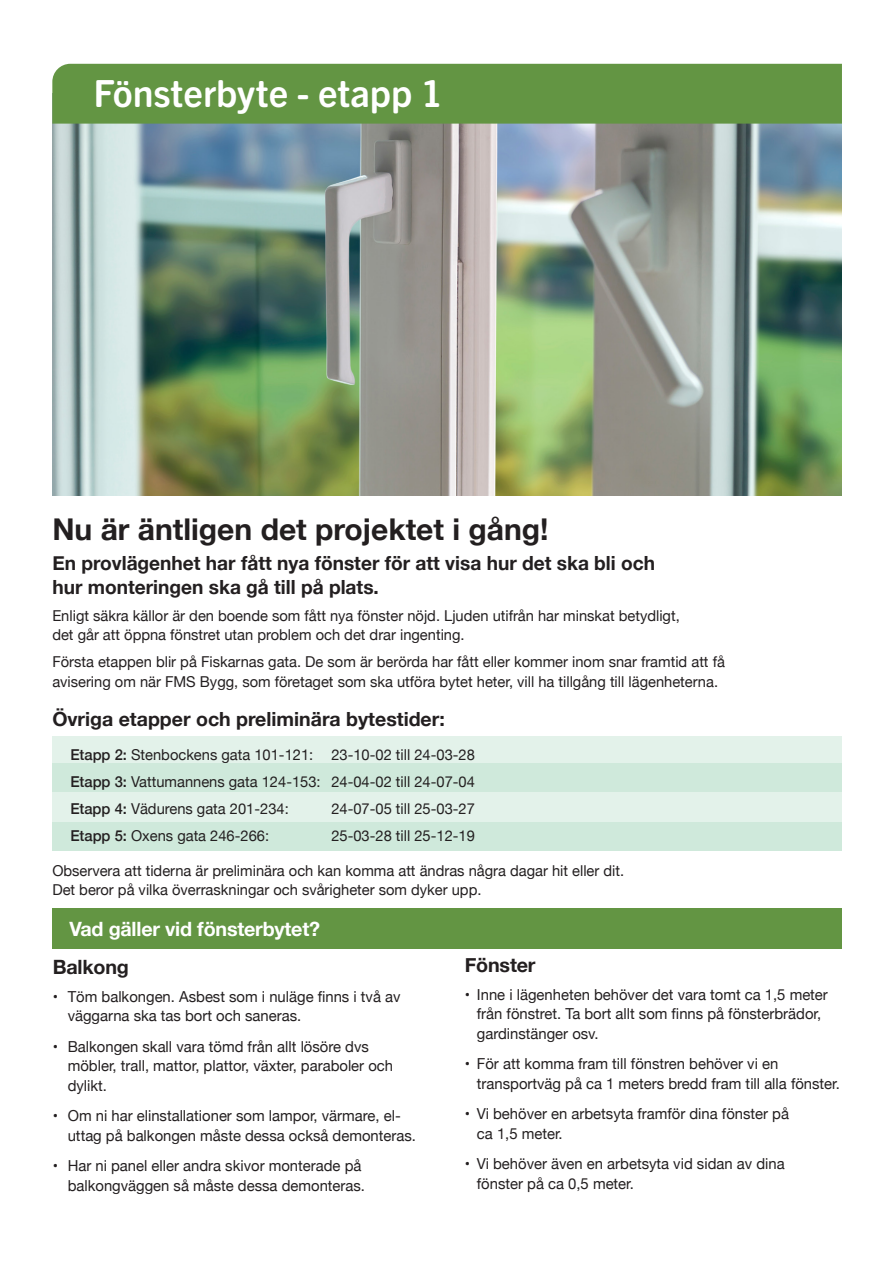
<style>
.page{position:relative;width:893px;height:1263px;background:#fff}
.page>*{position:absolute;margin:0;border:0;box-sizing:border-box;transform-origin:0 0}
.t1{font:700 37.5px "Trade Gothic Next SR Pro";color:#fff}
.t2{font:700 30px "Helvetica Neue";color:#231f20}
.t3{font:700 19.65px "Helvetica Neue";letter-spacing:-.01em;color:#fff}
.t4{font:700 19.65px "Helvetica Neue";letter-spacing:-.01em;color:#231f20}
.t5{font:700 19.5px "Helvetica Neue";color:#231f20}
.t6{font:15.15px/19.6px "Helvetica Neue";color:#231f20}
.t7{font:15px/19.5px "Helvetica Neue";color:#231f20}
.s1{font-weight:500}
</style>
<div class="page">
<div style="left:52px;top:909px;width:790px;height:40px;background:#639543"></div>
<div style="left:52px;top:736px;width:790px;height:114px;background:#e3f2ea"></div>
<div style="left:52px;top:764px;width:790px;height:28px;background:#cfe9db"></div>
<div style="left:52px;top:822px;width:790px;height:28px;background:#cfe9db"></div>
<img style="left:52px;top:124px;width:790px;height:372px">
<div style="left:52px;top:64px;width:790px;height:60px;background:#639543"></div>
<p class="t1" style="left:94px;top:67px;width:351px">Fönsterbyte - etapp 1</p>
<p class="t2" style="left:52px;top:505px;width:498px">Nu är äntligen det projektet i gång!</p>
<p class="t5" style="left:52px;top:548px;width:604px">En provlägenhet har fått nya fönster för att visa hur det ska bli och</p>
<p class="t5" style="left:52px;top:572px;width:328px">hur monteringen ska gå till på plats.</p>
<p class="t7" style="left:52px;top:607px;width:629px">Enligt säkra källor är den boende som fått nya fönster nöjd. Ljuden utifrån har minskat betydligt, det går att öppna fönstret utan problem och det drar ingenting.</p>
<p class="t7" style="left:52px;top:653px;width:674px">Första etappen blir på Fiskarnas gata. De som är berörda har fått eller kommer inom snar framtid att få avisering om när FMS Bygg, som företaget som ska utföra bytet heter, vill ha tillgång till lägenheterna.</p>
<p class="t5" style="left:52px;top:704px;width:394px">Övriga etapper och preliminära bytestider:</p>
<p class="t7" style="left:70px;top:746px;width:406px"><span class="s1">Etapp 2:</span> Stenbockens gata 101-121: 23-10-02 till 24-03-28</p>
<p class="t7" style="left:70px;top:773px;width:406px"><span class="s1">Etapp 3:</span> Vattumannens gata 124-153: 24-04-02 till 24-07-04</p>
<p class="t7" style="left:70px;top:800px;width:220px"><span class="s1">Etapp 4:</span> Vädurens gata 201-234:</p>
<p class="t7" style="left:331px;top:800px;width:145px">24-07-05 till 25-03-27</p>
<p class="t7" style="left:70px;top:827px;width:200px"><span class="s1">Etapp 5:</span> Oxens gata 246-266:</p>
<p class="t7" style="left:331px;top:827px;width:145px">25-03-28 till 25-12-19</p>
<p class="t7" style="left:52px;top:862px;width:573px">Observera att tiderna är preliminära och kan komma att ändras några dagar hit eller dit.<br>Det beror på vilka överraskningar och svårigheter som dyker upp.</p>
<p class="t3" style="left:69px;top:913px;width:252px">Vad gäller vid fönsterbytet?</p>
<p class="t4" style="left:53px;top:952px;width:78px">Balkong</p>
<p class="t6" style="left:68px;top:987px;width:334px;text-indent:-15px">• Töm balkongen. Asbest som i nuläge finns i två av väggarna ska tas bort och saneras.</p>
<p class="t6" style="left:53px;top:1037px;width:318px">• Balkongen skall vara tömd från allt lösöre dvs</p>
<p class="t6" style="left:68px;top:1057px;width:327px">möbler, trall, mattor, plattor, växter, paraboler och dylikt.</p>
<p class="t6" style="left:68px;top:1107px;width:350px;text-indent:-15px">• Om ni har elinstallationer som lampor, värmare, el&shy;uttag på balkongen måste dessa också demonteras.</p>
<p class="t6" style="left:53px;top:1157px;width:310px">• Har ni panel eller andra skivor monterade på</p>
<p class="t6" style="left:68px;top:1176px;width:299px">balkongväggen så måste dessa demonteras.</p>
<p class="t4" style="left:465px;top:950px;width:72px">Fönster</p>
<p class="t6" style="left:477px;top:985px;width:352px;text-indent:-12px">• Inne i lägenheten behöver det vara tomt ca 1,5 meter från fönstret. Ta bort allt som finns på fönsterbrädor, gardinstänger osv.</p>
<p class="t6" style="left:465px;top:1055px;width:315px">• För att komma fram till fönstren behöver vi en</p>
<p class="t6" style="left:477px;top:1074px;width:365px">transportväg på ca 1 meters bredd fram till alla fönster.</p>
<p class="t6" style="left:465px;top:1105px;width:326px">• Vi behöver en arbetsyta framför dina fönster på</p>
<p class="t6" style="left:477px;top:1124px;width:87px">ca 1,5 meter.</p>
<p class="t6" style="left:465px;top:1154px;width:321px">• Vi behöver även en arbetsyta vid sidan av dina</p>
<p class="t6" style="left:477px;top:1174px;width:159px">fönster på ca 0,5 meter.</p>
</div>
